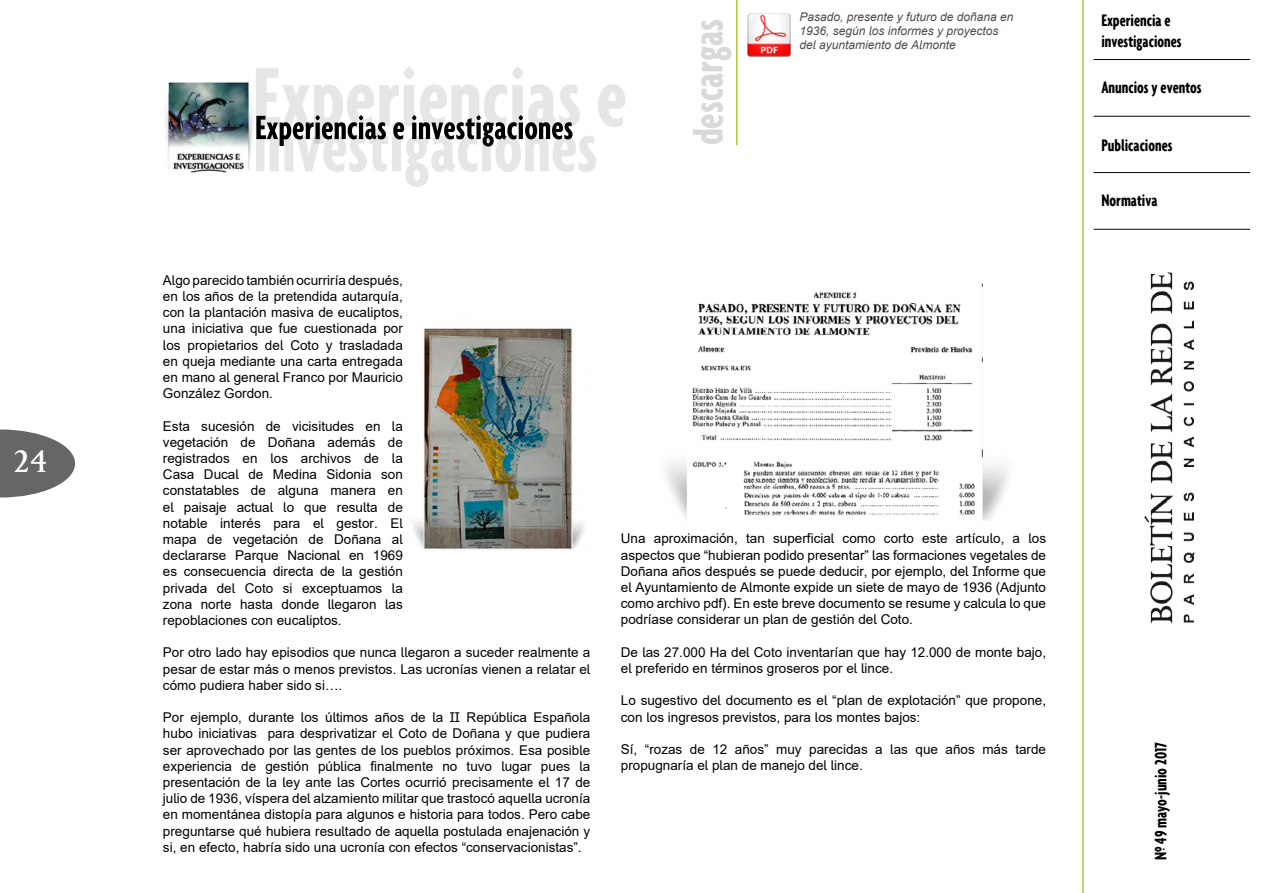
<style>
.page{position:relative;width:1263px;height:893px;background:#fff}
.page>*{position:absolute;margin:0;border:0;box-sizing:border-box;transform-origin:0 0}
.t1{font:700 extra-condensed 45px "Agenda";color:#d9d9d9}
.t2{font:30px "Palermo";color:#fff}
.t3{font:700 extra-condensed 18px/21.6px "Agenda";color:#000}
.t4{font:13.5px/16.2px "Arial";color:#000;text-align:justify}
.t5{font:italic 12px/14.4px "Arial";color:#524b48}
</style>
<div class="page">
<svg style="left:0;top:429px;width:75px;height:68px"></svg>
<img style="left:1126px;top:115px;width:83px;height:509px">
<hr style="left:1082px;top:0;width:2px;height:893px;background:#b3c935">
<hr style="left:1093px;top:59px;width:157px;height:1px;background:#000">
<hr style="left:1093px;top:172px;width:157px;height:1px;background:#000">
<hr style="left:1093px;top:116px;width:157px;height:1px;background:#000">
<hr style="left:1093px;top:229px;width:157px;height:1px;background:#000">
<img style="left:413px;top:328px;width:171px;height:222px">
<img style="left:665px;top:283px;width:342px;height:238px">
<svg style="left:255px;top:67px;width:370px;height:120px"></svg>
<img style="left:165px;top:82px;width:90px;height:91px">
<hr style="left:736px;top:0;width:1px;height:145px;background:#b3c935">
<img style="left:747px;top:13px;width:44px;height:44px">
<h2 class="t2" style="left:13px;top:444px;width:36px">24</h2>
<h1 class="t1" style="left:683px;top:145px;width:128px;rotate:-90deg">descargas</h1>
<p class="t5" style="left:799px;top:9px;width:216px">Pasado, presente y futuro de doñana en<br>1936, según los informes y proyectos del ayuntamiento de Almonte</p>
<p class="t4" style="left:163px;top:272px;width:241px">Algo parecido también ocurriría después, en los años de la pretendida autarquía, con la plantación masiva de eucaliptos, una iniciativa que fue cuestionada por los propietarios del Coto y trasladada en queja mediante una carta entregada en mano al general Franco por Mauricio González Gordon.</p>
<p class="t4" style="left:163px;top:418px;width:241px">Esta sucesión de vicisitudes en la vegetación de Doñana además de registrados en los archivos de la Casa Ducal de Medina Sidonia son constatables de alguna manera en el paisaje actual lo que resulta de notable interés para el gestor. El mapa de vegetación de Doñana al declararse Parque Nacional en 1969 es consecuencia directa de la gestión privada del Coto si exceptuamos la zona norte hasta donde llegaron las repoblaciones con eucaliptos.</p>
<p class="t4" style="left:163px;top:644px;width:429px">Por otro lado hay episodios que nunca llegaron a suceder realmente a pesar de estar más o menos previstos. Las ucronías vienen a relatar el cómo pudiera haber sido si….</p>
<p class="t4" style="left:163px;top:709px;width:429px">Por ejemplo, durante los últimos años de la II República Española hubo iniciativas para desprivatizar el Coto de Doñana y que pudiera ser aprovechado por las gentes de los pueblos próximos. Esa posible experiencia de gestión pública finalmente no tuvo lugar pues la presentación de la ley ante las Cortes ocurrió precisamente el 17 de julio de 1936, víspera del alzamiento militar que trastocó aquella ucronía en momentánea distopía para algunos e historia para todos. Pero cabe preguntarse qué hubiera resultado de aquella postulada enajenación y si, en efecto, habría sido una ucronía con efectos “conservacionistas”.</p>
<p class="t4" style="left:621px;top:530px;width:427px">Una aproximación, tan superficial como corto este artículo, a los aspectos que “hubieran podido presentar” las formaciones vegetales de Doñana años después se puede deducir, por ejemplo, del Informe que el Ayuntamiento de Almonte expide un siete de mayo de 1936 (Adjunto como archivo pdf). En este breve documento se resume y calcula lo que podríase considerar un plan de gestión del Coto.</p>
<p class="t4" style="left:621px;top:644px;width:427px">De las 27.000 Ha del Coto inventarían que hay 12.000 de monte bajo, el preferido en términos groseros por el lince.</p>
<p class="t4" style="left:621px;top:692px;width:427px">Lo sugestivo del documento es el “plan de explotación” que propone, con los ingresos previstos, para los montes bajos:</p>
<p class="t4" style="left:621px;top:741px;width:427px">Sí, “rozas de 12 años” muy parecidas a las que años más tarde propugnaría el plan de manejo del lince.</p>
<h3 class="t3" style="left:1101px;top:9px;width:82px">Experiencia e investigaciones</h3>
<h3 class="t3" style="left:1101px;top:76px;width:102px">Anuncios y eventos</h3>
<h3 class="t3" style="left:1101px;top:134px;width:73px">Publicaciones</h3>
<h3 class="t3" style="left:1101px;top:189px;width:58px">Normativa</h3>
<h3 class="t3" style="left:1149px;top:860px;width:119px;rotate:-90deg">Nº 49 mayo-junio 2017</h3>
</div>
